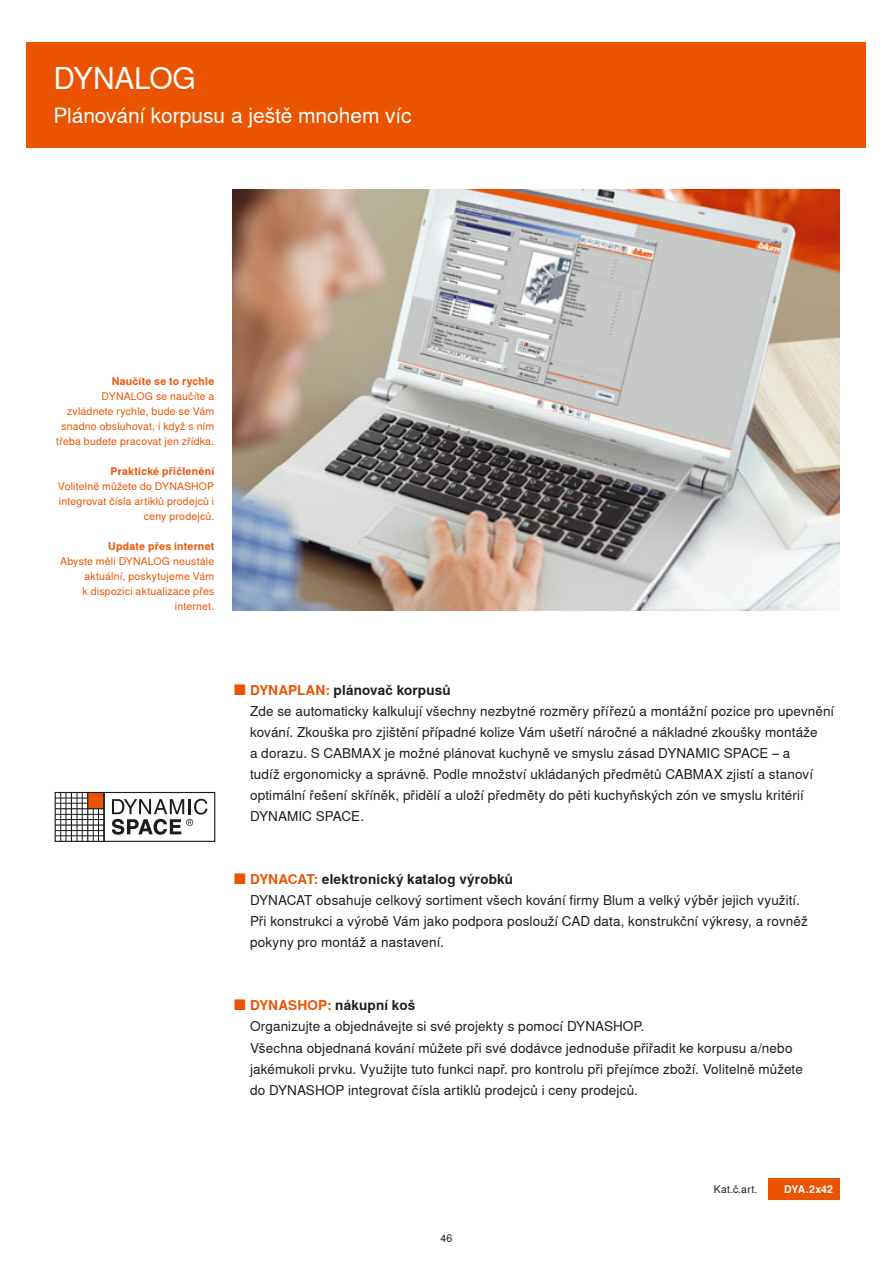
<style>
.page{position:relative;width:893px;height:1263px;background:#fff}
.page>*{position:absolute;margin:0;border:0;box-sizing:border-box;transform-origin:0 0}
.t1{font:30px "Nimbus Sans Global";letter-spacing:-.015em;color:#fff}
.t2{font:21px "Nimbus Sans Global";color:#fff}
.t3{font:13.5px/21px "Nimbus Sans Global";letter-spacing:.01em;color:#1b1c20}
.t4{font:10.5px/15px "Nimbus Sans Global";letter-spacing:.02em;color:#ea5300;text-align:right}
.t5{font:700 10.5px "Nimbus Sans Global";letter-spacing:.025em;color:#ea5300}
.t6{font:10.5px "Nimbus Sans Global";letter-spacing:.015em;color:#1b1c20}
.t7{font:700 10.5px "Nimbus Sans Global";color:#fff}
.s1{font-size:18.75px;color:#ea5300}
.s2{font-weight:700;color:#ea5300}
.s3{font-weight:700}
</style>
<div class="page">
<div style="left:27px;top:42px;width:839px;height:105px;background:#ea5300"></div>
<div style="left:768px;top:1179px;width:71px;height:21px;background:#ea5300"></div>
<img style="left:232px;top:189px;width:607px;height:421px">
<svg style="left:57px;top:794px;width:151px;height:46px"></svg>
<hr style="left:93px;top:792px;width:1px;height:49px;background:#1b1c20">
<hr style="left:98px;top:792px;width:1px;height:49px;background:#1b1c20">
<div style="left:88px;top:793px;width:16px;height:16px;background:#ea5300"></div>
<hr style="left:55px;top:803px;width:33px;height:1px;background:#1b1c20">
<hr style="left:55px;top:808px;width:49px;height:1px;background:#1b1c20">
<hr style="left:55px;top:824px;width:49px;height:2px;background:#1b1c20">
<hr style="left:55px;top:798px;width:33px;height:1px;background:#1b1c20">
<hr style="left:55px;top:819px;width:49px;height:1px;background:#1b1c20">
<hr style="left:55px;top:814px;width:49px;height:1px;background:#1b1c20">
<hr style="left:55px;top:835px;width:49px;height:1px;background:#1b1c20">
<hr style="left:55px;top:830px;width:49px;height:1px;background:#1b1c20">
<hr style="left:60px;top:792px;width:1px;height:49px;background:#1b1c20">
<hr style="left:66px;top:792px;width:1px;height:49px;background:#1b1c20">
<hr style="left:77px;top:792px;width:1px;height:49px;background:#1b1c20">
<hr style="left:82px;top:792px;width:1px;height:49px;background:#1b1c20">
<hr style="left:71px;top:792px;width:1px;height:49px;background:#1b1c20">
<hr style="left:87px;top:792px;width:1px;height:49px;background:#1b1c20">
<hr style="left:103px;top:792px;width:2px;height:49px;background:#1b1c20">
<svg style="left:112px;top:799px;width:95px;height:36px"></svg>
<div style="left:55px;top:792px;width:160px;height:50px;border:1px solid #1b1c20"></div>
<h1 class="t1" style="left:54px;top:59px;width:144px">DYNALOG</h1>
<h2 class="t2" style="left:54px;top:102px;width:359px">Plánování korpusu a ještě mnohem víc</h2>
<p class="t5" style="left:112px;top:375px;width:104px">Naučíte se to rychle</p>
<p class="t4" style="left:56px;top:389px;width:159px">DYNALOG se naučíte a zvládnete rychle, bude se Vám snadno obsluhovat, i když s ním třeba budete pracovat jen zřídka.</p>
<p class="t5" style="left:111px;top:465px;width:105px">Praktické přičlenění</p>
<p class="t4" style="left:58px;top:479px;width:158px">Volitelně můžete do DYNASHOP integrovat čísla artiklů prodejců i ceny prodejců.</p>
<p class="t5" style="left:108px;top:540px;width:108px">Update přes internet</p>
<p class="t4" style="left:60px;top:554px;width:156px">Abyste měli DYNALOG neustále aktuální, poskytujeme Vám<br>k dispozici aktualizace přes internet.</p>
<p class="t3" style="left:250px;top:679px;width:586px;text-indent:-18px"><span class="s1">■</span> <span class="s2">DYNAPLAN:</span> <span class="s3">plánovač korpusů<br></span>Zde se automaticky kalkulují všechny nezbytné rozměry přířezů a montážní pozice pro upevnění kování. Zkouška pro zjištění případné kolize Vám ušetří náročné a nákladné zkoušky montáže<br>a dorazu. S CABMAX je možné plánovat kuchyně ve smyslu zásad DYNAMIC SPACE – a<br>tudíž ergonomicky a správně. Podle množství ukládaných předmětů CABMAX zjistí a stanoví optimální řešení skříněk, přidělí a uloží předměty do pěti kuchyňských zón ve smyslu kritérií DYNAMIC SPACE.</p>
<p class="t3" style="left:250px;top:868px;width:559px;text-indent:-18px"><span class="s1">■</span><span class="s2">DYNACAT:</span> <span class="s3">elektronický katalog výrobků<br></span>DYNACAT obsahuje celkový sortiment všech kování firmy Blum a velký výběr jejich využití.<br>Při konstrukci a výrobě Vám jako podpora poslouží CAD data, konstrukční výkresy, a rovněž pokyny pro montáž a nastavení.</p>
<p class="t3" style="left:250px;top:995px;width:554px;text-indent:-18px"><span class="s1">■</span> <span class="s2">DYNASHOP:</span> <span class="s3">nákupní koš<br></span>Organizujte a objednávejte si své projekty s pomocí DYNASHOP.<br>Všechna objednaná kování můžete při své dodávce jednoduše přiřadit ke korpusu a/nebo jakémukoli prvku. Využijte tuto funkci např. pro kontrolu při přejímce zboží. Volitelně můžete do DYNASHOP integrovat čísla artiklů prodejců i ceny prodejců.</p>
<p class="t6" style="left:441px;top:1232px;width:13px">46</p>
<p class="t6" style="left:714px;top:1183px;width:45px">Kat.č.art.</p>
<p class="t7" style="left:784px;top:1183px;width:50px">DYA.2x42</p>
</div>
